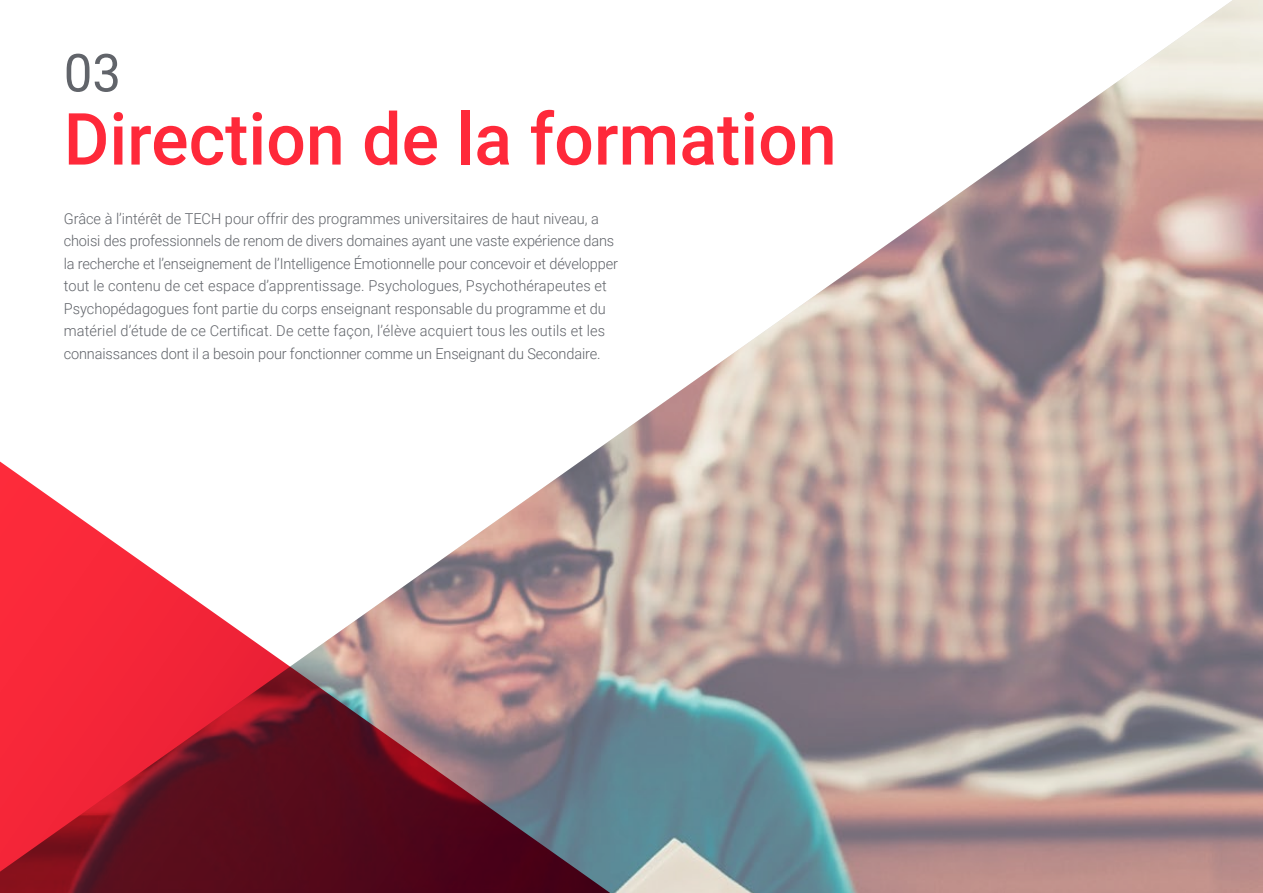
<style>
.page{position:relative;width:1263px;height:893px;background:#fff}
.page>*{position:absolute;margin:0;border:0;box-sizing:border-box;transform-origin:0 0}
.t1{font:500 72px "Roboto";color:#ff293a}
.t2{font:52.5px "Roboto";color:#61646a}
.t3{font:300 15px/22.5px "Roboto";color:#61646a}
</style>
<div class="page">
<img style="left:602px;top:0;width:661px;height:893px">
<svg style="left:0;top:446px;width:640px;height:447px"></svg>
<h2 class="t2" style="left:64px;top:36px;width:59px">03</h2>
<h1 class="t1" style="left:64px;top:89px;width:774px">Direction de la formation</h1>
<p class="t3" style="left:64px;top:207px;width:556px">Grâce à l’intérêt de TECH pour offrir des programmes universitaires de haut niveau, a choisi des professionnels de renom de divers domaines ayant une vaste expérience dans la recherche et l’enseignement de l’Intelligence Émotionnelle pour concevoir et développer tout le contenu de cet espace d’apprentissage. Psychologues, Psychothérapeutes et Psychopédagogues font partie du corps enseignant responsable du programme et du matériel d’étude de ce Certificat. De cette façon, l’élève acquiert tous les outils et les connaissances dont il a besoin pour fonctionner comme un Enseignant du Secondaire.</p>
</div>
